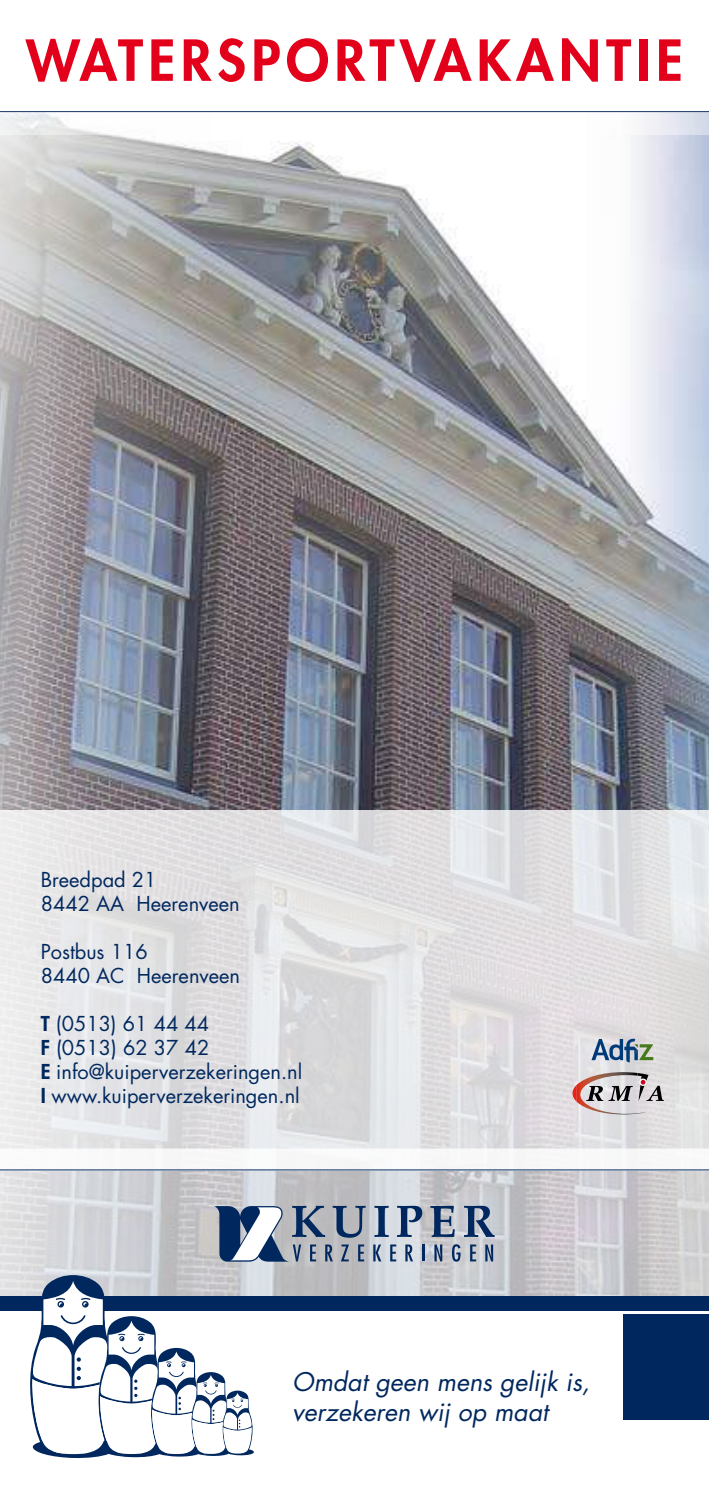
<style>
.page{position:relative;width:709px;height:1489px;background:#fff}
.page>*{position:absolute;margin:0;border:0;box-sizing:border-box;transform-origin:0 0}
.t1{font:800 55px "Futura Std";letter-spacing:.1em;color:#e2001a}
.t2{font:italic 25px/30px "Futura Std";color:#00285e}
.t3{font:20px/24px "Futura Std";color:#00285e}
.s1{font-weight:800}
</style>
<div class="page">
<img style="left:0;top:134px;width:709px;height:676px">
<svg style="left:0;top:810px;width:709px;height:338px;background:#e1e1e3"></svg>
<hr style="left:0;top:111px;width:709px;height:1px;background:#00285e">
<svg style="left:0;top:1170px;width:709px;height:125px;background:#cbccd0"></svg>
<div style="left:0;top:1295px;width:709px;height:15px;background:#00285e"></div>
<div style="left:0;top:1148px;width:709px;height:21px;background:#f8f8f9"></div>
<hr style="left:0;top:1169px;width:709px;height:1px;background:#00285e">
<svg style="left:373px;top:1244px;width:8px;height:17px"></svg>
<svg style="left:390px;top:1244px;width:6px;height:17px"></svg>
<svg style="left:405px;top:1244px;width:8px;height:17px"></svg>
<svg style="left:422px;top:1244px;width:2px;height:17px"></svg>
<svg style="left:434px;top:1244px;width:8px;height:17px"></svg>
<svg style="left:452px;top:1244px;width:9px;height:17px"></svg>
<svg style="left:470px;top:1244px;width:6px;height:17px"></svg>
<svg style="left:485px;top:1244px;width:8px;height:17px"></svg>
<svg style="left:374px;top:1205px;width:14px;height:31px"></svg>
<svg style="left:397px;top:1205px;width:25px;height:31px"></svg>
<svg style="left:430px;top:1205px;width:25px;height:31px"></svg>
<svg style="left:464px;top:1205px;width:30px;height:31px"></svg>
<svg style="left:214px;top:1205px;width:151px;height:56px;background:#8491a6"></svg>
<div style="left:624px;top:1314px;width:85px;height:105px;background:#00285e"></div>
<svg style="left:708px;top:1250px;width:1px;height:26px"></svg>
<svg style="left:30px;top:1274px;width:224px;height:183px"></svg>
<img style="left:576px;top:1072px;width:62px;height:42px">
<svg style="left:572px;top:1084px;width:5px;height:17px"></svg>
<svg style="left:586px;top:1072px;width:78px;height:41px;background:#bab3b4"></svg>
<svg style="left:591px;top:1038px;width:62px;height:24px"></svg>
<svg style="left:0;top:112px;width:709px;height:22px"></svg>
<h1 class="t1" style="left:26px;top:26px;width:658px">WATERSPORTVAKANTIE</h1>
<p class="t3" style="left:41px;top:867px;width:200px">Breedpad 21<br>8442 AA Heerenveen</p>
<p class="t3" style="left:41px;top:939px;width:201px">Postbus 116<br>8440 AC Heerenveen</p>
<p class="t3" style="left:41px;top:1011px;width:263px"><span class="s1">T</span> (0513) 61 44 44<br><span class="s1">F</span> (0513) 62 37 42<br><span class="s1">E</span> info@kuiperverzekeringen.nl<br><span class="s1">I</span> www.kuiperverzekeringen.nl</p>
<p class="t2" style="left:292px;top:1366px;width:299px">Omdat geen mens gelijk is, verzekeren wij op maat</p>
</div>
